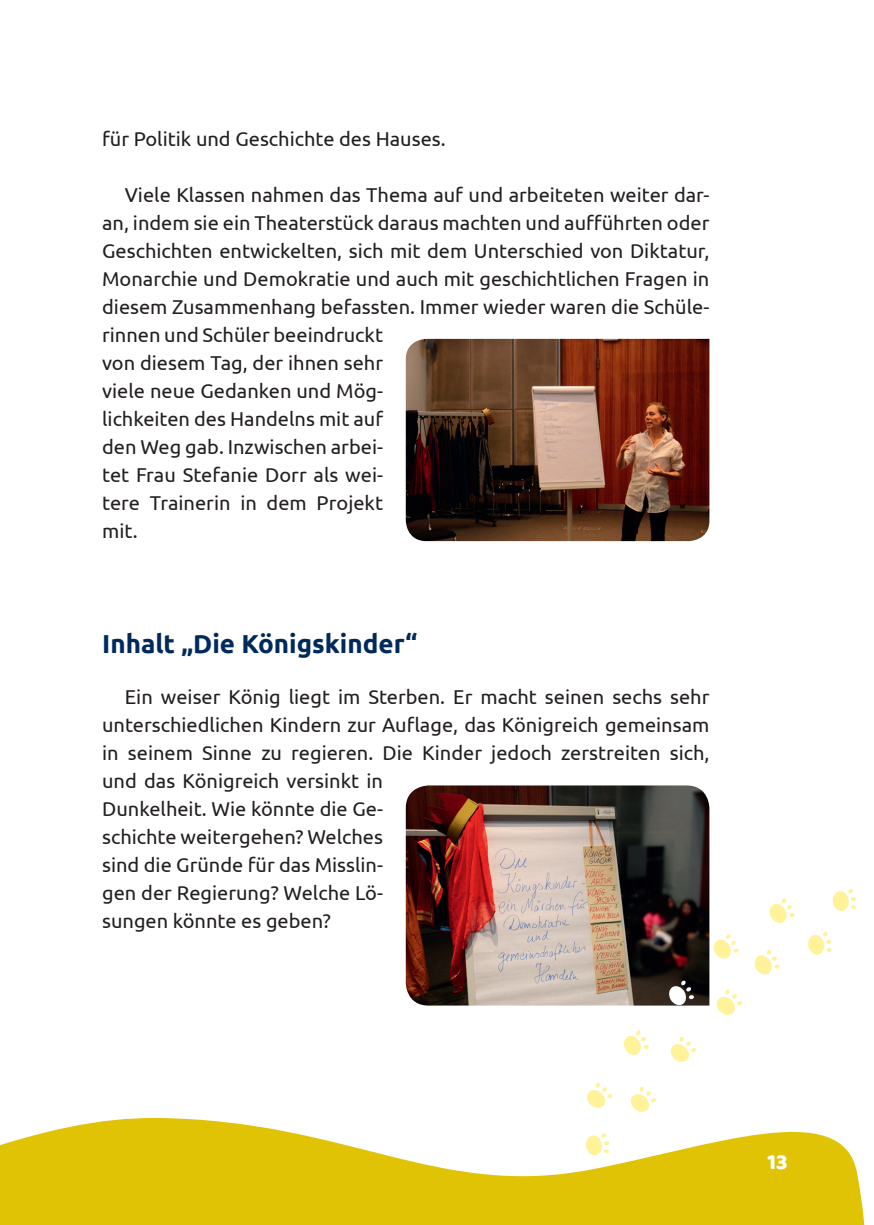
<style>
.page{position:relative;width:874px;height:1225px;background:#fff}
.page>*{position:absolute;margin:0;border:0;box-sizing:border-box;transform-origin:0 0}
.t1{font:700 26px "Ubuntu";color:#002a5c}
.t2{font:22px "Baloo Tammudu";color:#fff}
.t3{font:20px/28px "Ubuntu";color:#231f20}
</style>
<div class="page">
<svg style="left:0;top:1095px;width:865px;height:130px;fill:#e1c306"></svg>
<img style="left:405px;top:339px;width:304px;height:202px">
<img style="left:405px;top:785px;width:304px;height:220px">
<svg style="left:624px;top:1030px;width:24px;height:25px"></svg>
<svg style="left:667px;top:980px;width:26px;height:26px"></svg>
<svg style="left:713px;top:934px;width:25px;height:25px"></svg>
<svg style="left:585px;top:1082px;width:27px;height:27px"></svg>
<svg style="left:670px;top:1036px;width:26px;height:26px"></svg>
<svg style="left:629px;top:1086px;width:27px;height:27px"></svg>
<svg style="left:716px;top:989px;width:25px;height:26px"></svg>
<svg style="left:754px;top:950px;width:25px;height:25px"></svg>
<svg style="left:808px;top:932px;width:23px;height:23px"></svg>
<svg style="left:769px;top:898px;width:25px;height:25px"></svg>
<svg style="left:832px;top:889px;width:23px;height:22px"></svg>
<svg style="left:585px;top:1133px;width:24px;height:22px"></svg>
<p class="t3" style="left:102px;top:124px;width:345px">für Politik und Geschichte des Hauses.</p>
<p class="t3" style="left:102px;top:180px;width:608px;text-indent:23px">Viele Klassen nahmen das Thema auf und arbeiteten weiter dar&shy;an, indem sie ein Theaterstück daraus machten und aufführten oder Geschichten entwickelten, sich mit dem Unterschied von Diktatur, Monarchie und Demokratie und auch mit geschichtlichen Fragen in diesem Zusammenhang befassten. Immer wieder waren die Schüle&shy;rinnen und Schüler beeindruckt<br>von diesem Tag, der ihnen sehr<br>viele neue Gedanken und Mög-<br>lichkeiten des Handelns mit auf<br>den Weg gab. Inzwischen arbei-<br>tet Frau Stefanie Dorr als wei-<br>tere Trainerin in dem Projekt<br>mit.</p>
<h1 class="t1" style="left:102px;top:628px;width:316px">Inhalt „Die Königskinder“</h1>
<p class="t3" style="left:102px;top:682px;width:608px;text-indent:23px">Ein weiser König liegt im Sterben. Er macht seinen sechs sehr unterschiedlichen Kindern zur Auflage, das Königreich gemeinsam in seinem Sinne zu regieren. Die Kinder jedoch zerstreiten sich, und das Königreich versinkt in<br>Dunkelheit. Wie könnte die Ge-<br>schichte weitergehen? Welches<br>sind die Gründe für das Misslin-<br>gen der Regierung? Welche Lö-<br>sungen könnte es geben?</p>
<p class="t2" style="left:767px;top:1148px;width:22px">13</p>
</div>
